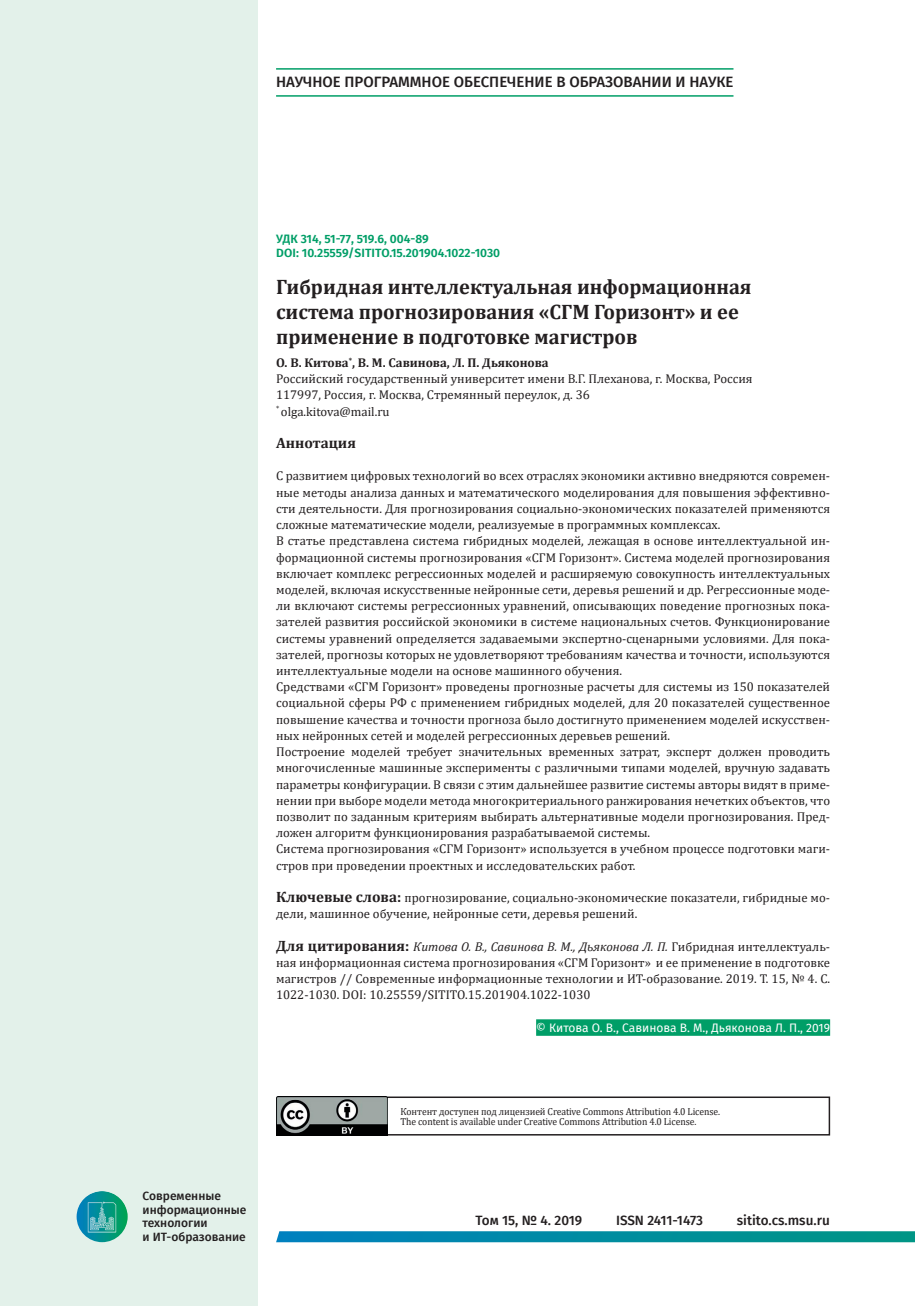
<style>
.page{position:relative;width:915px;height:1306px;background:#fff}
.page>*{position:absolute;margin:0;border:0;box-sizing:border-box;transform-origin:0 0}
.t1{font:700 21px/25.2px "Cambria";color:#231f20}
.t2{font:500 15px "Fira Sans";color:#231f20}
.t3{font:700 15px "Cambria";color:#231f20}
.t4{font:500 13.5px "Fira Sans";color:#231f20}
.t5{font:12.75px/16.2px "Cambria";color:#231f20}
.t6{font:600 12px/14.4px "Fira Sans";color:#009e67}
.t7{font:500 12px/13.5px "Fira Sans";color:#231f20}
.t8{font:12px "Fira Sans";color:#fff}
.t9{font:10.2px/10.5px "Cambria";letter-spacing:-.01em;color:#231f20;scale:.95 1}
.s1{font-weight:700}
.s2{font-weight:700;font-size:15px}
.s3{font-style:italic}
</style>
<div class="page">
<div style="left:0;top:0;width:258px;height:1305px;background:#e3f1ea"></div>
<img style="left:77px;top:1191px;width:51px;height:51px;border-radius:26px">
<svg style="left:276px;top:1231px;width:638px;height:11px;background:#068ea3"></svg>
<div style="left:536px;top:1019px;width:293px;height:16px;background:#009e67"></div>
<hr style="left:276px;top:68px;width:457px;height:2px;background:#009e67">
<hr style="left:276px;top:95px;width:457px;height:2px;background:#009e67">
<div style="left:276px;top:1096px;width:553px;height:39px;border:2px solid #231f20"></div>
<img style="left:276px;top:1096px;width:111px;height:39px">
<p class="t2" style="left:276px;top:69px;width:459px">НАУЧНОЕ ПРОГРАММНОЕ ОБЕСПЕЧЕНИЕ В ОБРАЗОВАНИИ И НАУКЕ</p>
<p class="t7" style="left:142px;top:1188px;width:105px">Современные информационные технологии<br>и ИТ-образование</p>
<p class="t6" style="left:276px;top:231px;width:225px">УДК 314, 51-77, 519.6, 004-89<br>DOI: 10.25559/SITITO.15.201904.1022-1030</p>
<h1 class="t1" style="left:276px;top:273px;width:477px">Гибридная интеллектуальная информационная система прогнозирования «СГМ Горизонт» и ее применение в подготовке магистров</h1>
<p class="t5" style="left:276px;top:354px;width:478px"><span class="s1">О. В. Китова</span><sup>*</sup><span class="s1">, В. М. Савинова, Л. П. Дьяконова<br></span>Российский государственный университет имени В.Г. Плеханова, г. Москва, Россия 117997, Россия, г. Москва, Стремянный переулок, д. 36<br><sup>*</sup> olga.kitova@mail.ru</p>
<p class="t3" style="left:276px;top:432px;width:81px">Аннотация</p>
<p class="t5" style="left:276px;top:468px;width:555px">С развитием цифровых технологий во всех отраслях экономики активно внедряются современ&shy;ные методы анализа данных и математического моделирования для повышения эффективно&shy;сти деятельности. Для прогнозирования социально-экономических показателей применяются сложные математические модели, реализуемые в программных комплексах.<br>В статье представлена система гибридных моделей, лежащая в основе интеллектуальной ин&shy;формационной системы прогнозирования «СГМ Горизонт». Система моделей прогнозирования включает комплекс регрессионных моделей и расширяемую совокупность интеллектуальных моделей, включая искусственные нейронные сети, деревья решений и др. Регрессионные моде&shy;ли включают системы регрессионных уравнений, описывающих поведение прогнозных пока&shy;зателей развития российской экономики в системе национальных счетов. Функционирование системы уравнений определяется задаваемыми экспертно-сценарными условиями. Для пока&shy;зателей, прогнозы которых не удовлетворяют требованиям качества и точности, используются интеллектуальные модели на основе машинного обучения.<br>Средствами «СГМ Горизонт» проведены прогнозные расчеты для системы из 150 показателей социальной сферы РФ с применением гибридных моделей, для 20 показателей существенное повышение качества и точности прогноза было достигнуто применением моделей искусствен&shy;ных нейронных сетей и моделей регрессионных деревьев решений.<br>Построение моделей требует значительных временных затрат, эксперт должен проводить многочисленные машинные эксперименты с различными типами моделей, вручную задавать параметры конфигурации. В связи с этим дальнейшее развитие системы авторы видят в приме&shy;нении при выборе модели метода многокритериального ранжирования нечетких объектов, что позволит по заданным критериям выбирать альтернативные модели прогнозирования. Пред&shy;ложен алгоритм функционирования разрабатываемой системы.<br>Система прогнозирования «СГМ Горизонт» используется в учебном процессе подготовки маги&shy;стров при проведении проектных и исследовательских работ.</p>
<p class="t5" style="left:276px;top:889px;width:555px"><span class="s2">Ключевые слова:</span> прогнозирование, социально-экономические показатели, гибридные мо&shy;дели, машинное обучение, нейронные сети, деревья решений.</p>
<p class="t5" style="left:276px;top:938px;width:555px;text-align:justify"><span class="s2">Для цитирования:</span> <span class="s3">Китова О. В., Савинова В. М., Дьяконова Л. П.</span> Гибридная интеллектуаль&shy;ная информационная система прогнозирования «СГМ Горизонт» и ее применение в подготовке магистров // Современные информационные технологии и ИТ-образование. 2019. Т. 15, № 4. С.<br>1022-1030. DOI: 10.25559/SITITO.15.201904.1022-1030</p>
<p class="t8" style="left:536px;top:1018px;width:295px">© Китова О. В., Савинова В. М., Дьяконова Л. П., 2019</p>
<p class="t9" style="left:400px;top:1105px;width:338px">Контент доступен под лицензией Creative Commons Attribution 4.0 License.<br>The content is available under Creative Commons Attribution 4.0 License.</p>
<p class="t4" style="left:475px;top:1209px;width:108px">Том 15, № 4. 2019</p>
<p class="t4" style="left:615px;top:1209px;width:88px">ISSN 2411-1473</p>
<p class="t4" style="left:736px;top:1209px;width:94px">sitito.cs.msu.ru</p>
</div>
